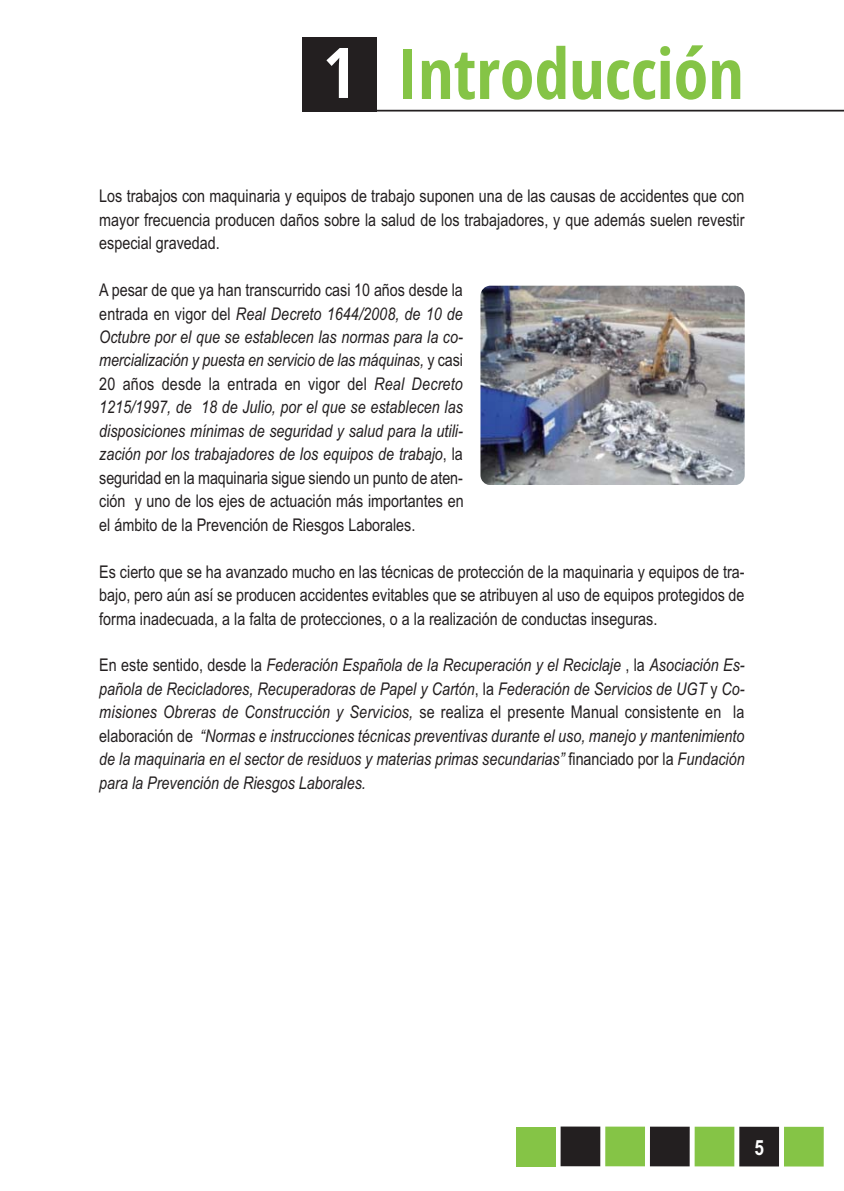
<style>
.page{position:relative;width:844px;height:1191px;background:#fff}
.page>*{position:absolute;margin:0;border:0;box-sizing:border-box;transform-origin:0 0}
.t1{font:700 condensed 70px "Open Sans";color:#85c446}
.t2{font:700 21px "Arial Narrow";color:#fff}
.t3{font:italic 17.5px/23.4px "Arial Narrow";color:#231f20;text-align:justify}
.t4{font:17.5px/23.4px "Arial Narrow";color:#231f20;text-align:justify}
.s1{color:#fff}
.s2{font-style:normal}
</style>
<div class="page">
<div style="left:515px;top:1126px;width:40px;height:40px;background:#85c446"></div>
<div style="left:560px;top:1126px;width:40px;height:40px;background:#231f20"></div>
<div style="left:605px;top:1126px;width:39px;height:40px;background:#85c446"></div>
<div style="left:649px;top:1126px;width:40px;height:40px;background:#231f20"></div>
<div style="left:694px;top:1126px;width:40px;height:40px;background:#85c446"></div>
<div style="left:739px;top:1126px;width:39px;height:40px;background:#231f20"></div>
<div style="left:783px;top:1126px;width:40px;height:40px;background:#85c446"></div>
<div style="left:302px;top:37px;width:74px;height:75px;background:#231f20"></div>
<hr style="left:374px;top:110px;width:469px;height:1px;background:#231f20">
<img style="left:480px;top:286px;width:264px;height:198px;border-radius:10px">
<h1 class="t1" style="left:323px;top:46px;width:422px"><span class="s1">1</span> Introducción</h1>
<p class="t4" style="left:99px;top:186px;width:646px">Los trabajos con maquinaria y equipos de trabajo suponen una de las causas de accidentes que con mayor frecuencia producen daños sobre la salud de los trabajadores, y que además suelen revestir especial gravedad.</p>
<p class="t3" style="left:99px;top:280px;width:366px"><span class="s2">A pesar de que ya han transcurrido casi 10 años desde la entrada en vigor del</span> Real Decreto 1644/2008, de 10 de Octubre por el que se establecen las normas para la co&shy;mercialización y puesta en servicio de las máquinas, <span class="s2">y casi 20 años desde la entrada en vigor del</span> Real Decreto 1215/1997, de 18 de Julio, por el que se establecen las disposiciones mínimas de seguridad y salud para la utili&shy;zación por los trabajadores de los equipos de trabajo<span class="s2">, la seguridad en la maquinaria sigue siendo un punto de aten&shy;ción y uno de los ejes de actuación más importantes en el ámbito de la Prevención de Riesgos Laborales.</span></p>
<p class="t4" style="left:99px;top:561px;width:646px">Es cierto que se ha avanzado mucho en las técnicas de protección de la maquinaria y equipos de tra&shy;bajo, pero aún así se producen accidentes evitables que se atribuyen al uso de equipos protegidos de forma inadecuada, a la falta de protecciones, o a la realización de conductas inseguras.</p>
<p class="t3" style="left:99px;top:655px;width:646px"><span class="s2">En este sentido, desde la</span> Federación Española de la Recuperación y el Reciclaje <span class="s2">, la</span> Asociación Es&shy;pañola de Recicladores, Recuperadoras de Papel y Cartón<span class="s2">, la</span> Federación de Servicios de UGT <span class="s2">y</span> Co&shy;misiones Obreras de Construcción y Servicios, <span class="s2">se realiza el presente Manual consistente en la elaboración de</span> “Normas e instrucciones técnicas preventivas durante el uso, manejo y mantenimiento de la maquinaria en el sector de residuos y materias primas secundarias” <span class="s2">financiado por la</span> Fundación para la Prevención de Riesgos Laborales.</p>
<p class="t2" style="left:754px;top:1140px;width:11px">5</p>
</div>
